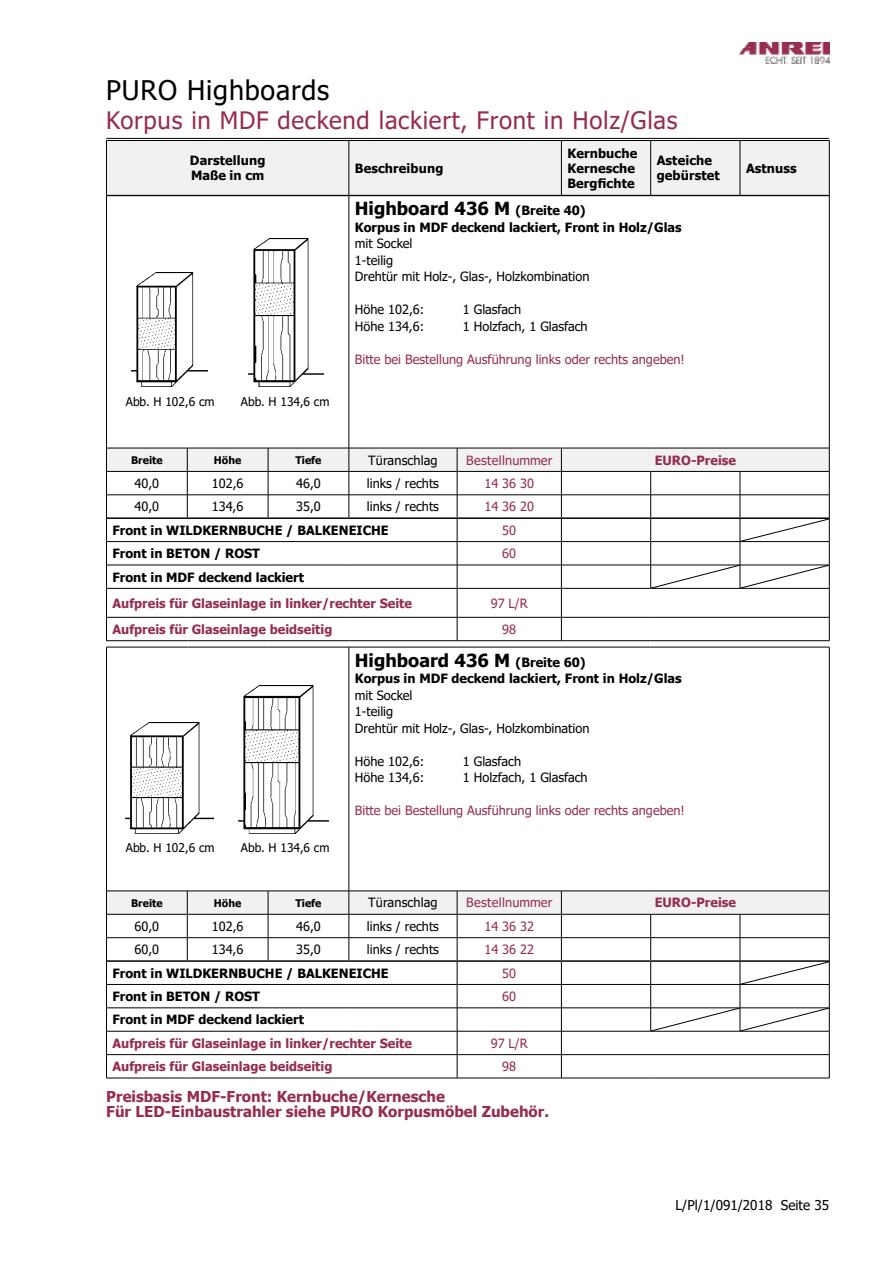
<style>
.page{position:relative;width:893px;height:1263px;background:#fff}
.page>*{position:absolute;margin:0;border:0;box-sizing:border-box;transform-origin:0 0}
.t1{font:27px "Tahoma";letter-spacing:.03em;color:#000}
.t2{font:24px "Tahoma";letter-spacing:.03em;color:#952d4f}
.t3{font:700 18px "Tahoma";color:#000}
.t4{font:700 15px/15px "Tahoma";color:#952d4f}
.t5{font:13.5px "Tahoma";color:#000}
.t6{font:12.75px/16.5px "Tahoma";color:#000}
.t7{font:700 12.75px/15.3px "Tahoma";color:#000}
.t8{font:700 12.75px "Tahoma";color:#952d4f}
.t9{font:12.75px "Tahoma";color:#952d4f}
.t10{font:12.75px "Tahoma";letter-spacing:.025em;color:#952d4f}
.t11{font:12px "Tahoma";color:#000}
.t12{font:700 10.5px "Tahoma";color:#000}
.s1{font-size:12.75px}
</style>
<div class="page">
<img style="left:740px;top:43px;width:89px;height:21px">
<hr style="left:106px;top:138px;width:723px;height:1px;background:#000">
<div style="left:107px;top:141px;width:722px;height:54px;background:#f1f1f2"></div>
<hr style="left:106px;top:140px;width:243px;height:1px;background:#000">
<hr style="left:106px;top:141px;width:1px;height:54px;background:#000">
<hr style="left:349px;top:140px;width:212px;height:1px;background:#000">
<hr style="left:349px;top:141px;width:1px;height:54px;background:#000">
<hr style="left:561px;top:140px;width:90px;height:1px;background:#000">
<hr style="left:561px;top:141px;width:1px;height:54px;background:#000">
<hr style="left:651px;top:140px;width:89px;height:1px;background:#000">
<hr style="left:650px;top:141px;width:1px;height:54px;background:#000">
<hr style="left:740px;top:140px;width:89px;height:1px;background:#000">
<hr style="left:740px;top:141px;width:1px;height:54px;background:#000">
<hr style="left:829px;top:141px;width:1px;height:54px;background:#000">
<hr style="left:106px;top:640px;width:81px;height:1px;background:#000">
<hr style="left:187px;top:640px;width:81px;height:1px;background:#000">
<hr style="left:268px;top:640px;width:81px;height:1px;background:#000">
<hr style="left:349px;top:640px;width:108px;height:1px;background:#000">
<hr style="left:457px;top:640px;width:104px;height:1px;background:#000">
<hr style="left:561px;top:640px;width:90px;height:1px;background:#000">
<hr style="left:651px;top:640px;width:89px;height:1px;background:#000">
<hr style="left:740px;top:640px;width:89px;height:1px;background:#000">
<hr style="left:106px;top:195px;width:81px;height:1px;background:#000">
<hr style="left:106px;top:196px;width:1px;height:252px;background:#000">
<hr style="left:187px;top:195px;width:81px;height:1px;background:#000">
<hr style="left:268px;top:195px;width:81px;height:1px;background:#000">
<hr style="left:349px;top:195px;width:108px;height:1px;background:#000">
<hr style="left:349px;top:196px;width:1px;height:252px;background:#000">
<hr style="left:457px;top:195px;width:104px;height:1px;background:#000">
<hr style="left:561px;top:195px;width:90px;height:1px;background:#000">
<hr style="left:651px;top:195px;width:89px;height:1px;background:#000">
<hr style="left:740px;top:195px;width:89px;height:1px;background:#000">
<hr style="left:829px;top:196px;width:1px;height:252px;background:#000">
<svg style="left:106px;top:448px;width:724px;height:192px"></svg>
<img style="left:132px;top:272px;width:76px;height:115px">
<img style="left:248px;top:238px;width:76px;height:149px">
<hr style="left:106px;top:1078px;width:81px;height:1px;background:#000">
<hr style="left:187px;top:1078px;width:81px;height:1px;background:#000">
<hr style="left:268px;top:1078px;width:81px;height:1px;background:#000">
<hr style="left:349px;top:1078px;width:108px;height:1px;background:#000">
<hr style="left:457px;top:1078px;width:104px;height:1px;background:#000">
<hr style="left:561px;top:1078px;width:90px;height:1px;background:#000">
<hr style="left:651px;top:1078px;width:89px;height:1px;background:#000">
<hr style="left:740px;top:1078px;width:89px;height:1px;background:#000">
<hr style="left:106px;top:647px;width:81px;height:1px;background:#000">
<hr style="left:106px;top:647px;width:1px;height:244px;background:#000">
<hr style="left:187px;top:647px;width:81px;height:1px;background:#000">
<hr style="left:268px;top:647px;width:81px;height:1px;background:#000">
<hr style="left:349px;top:647px;width:108px;height:1px;background:#000">
<hr style="left:349px;top:647px;width:1px;height:244px;background:#000">
<hr style="left:457px;top:647px;width:104px;height:1px;background:#000">
<hr style="left:561px;top:647px;width:90px;height:1px;background:#000">
<hr style="left:651px;top:647px;width:89px;height:1px;background:#000">
<hr style="left:740px;top:647px;width:89px;height:1px;background:#000">
<hr style="left:829px;top:647px;width:1px;height:244px;background:#000">
<svg style="left:106px;top:891px;width:724px;height:187px"></svg>
<img style="left:126px;top:722px;width:87px;height:111px">
<img style="left:239px;top:686px;width:90px;height:147px">
<h1 class="t1" style="left:106px;top:72px;width:224px">PURO Highboards</h1>
<h2 class="t2" style="left:106px;top:104px;width:573px">Korpus in MDF deckend lackiert, Front in Holz/Glas</h2>
<p class="t7" style="left:190px;top:153px;width:77px">Darstellung<br>Maße in cm</p>
<p class="t7" style="left:355px;top:161px;width:90px">Beschreibung</p>
<p class="t7" style="left:567px;top:146px;width:71px">Kernbuche<br>Kernesche<br>Bergfichte</p>
<p class="t7" style="left:657px;top:153px;width:65px">Asteiche gebürstet</p>
<p class="t7" style="left:746px;top:161px;width:52px">Astnuss</p>
<p class="t11" style="left:126px;top:393px;width:90px">Abb. H 102,6 cm</p>
<p class="t11" style="left:241px;top:393px;width:90px">Abb. H 134,6 cm</p>
<h3 class="t3" style="left:355px;top:196px;width:232px">Highboard 436 M <span class="s1">(Breite 40)</span></h3>
<p class="t7" style="left:355px;top:220px;width:328px">Korpus in MDF deckend lackiert, Front in Holz/Glas</p>
<p class="t6" style="left:355px;top:236px;width:236px">mit Sockel<br>1-teilig<br>Drehtür mit Holz-, Glas-, Holzkombination</p>
<p class="t6" style="left:355px;top:302px;width:71px">Höhe 102,6:</p>
<p class="t6" style="left:463px;top:302px;width:60px">1 Glasfach</p>
<p class="t6" style="left:355px;top:319px;width:71px">Höhe 134,6:</p>
<p class="t6" style="left:463px;top:319px;width:126px">1 Holzfach, 1 Glasfach</p>
<p class="t9" style="left:355px;top:351px;width:331px">Bitte bei Bestellung Ausführung links oder rechts angeben!</p>
<p class="t12" style="left:131px;top:452px;width:33px">Breite</p>
<p class="t12" style="left:214px;top:452px;width:29px">Höhe</p>
<p class="t12" style="left:295px;top:452px;width:28px">Tiefe</p>
<p class="t6" style="left:368px;top:452px;width:71px">Türanschlag</p>
<p class="t10" style="left:466px;top:451px;width:87px">Bestellnummer</p>
<p class="t8" style="left:655px;top:451px;width:83px">EURO-Preise</p>
<p class="t6" style="left:134px;top:476px;width:26px">40,0</p>
<p class="t6" style="left:212px;top:476px;width:33px">102,6</p>
<p class="t6" style="left:296px;top:476px;width:26px">46,0</p>
<p class="t6" style="left:367px;top:476px;width:74px">links / rechts</p>
<p class="t9" style="left:484px;top:475px;width:51px">14 36 30</p>
<p class="t6" style="left:134px;top:499px;width:26px">40,0</p>
<p class="t6" style="left:212px;top:499px;width:33px">134,6</p>
<p class="t6" style="left:296px;top:499px;width:26px">35,0</p>
<p class="t6" style="left:367px;top:499px;width:74px">links / rechts</p>
<p class="t9" style="left:484px;top:498px;width:51px">14 36 20</p>
<p class="t7" style="left:112px;top:523px;width:278px">Front in WILDKERNBUCHE / BALKENEICHE</p>
<p class="t9" style="left:502px;top:522px;width:15px">50</p>
<p class="t7" style="left:112px;top:546px;width:149px">Front in BETON / ROST</p>
<p class="t9" style="left:502px;top:545px;width:15px">60</p>
<p class="t7" style="left:112px;top:570px;width:193px">Front in MDF deckend lackiert</p>
<p class="t8" style="left:112px;top:594px;width:301px">Aufpreis für Glaseinlage in linker/rechter Seite</p>
<p class="t9" style="left:491px;top:594px;width:39px">97 L/R</p>
<p class="t8" style="left:112px;top:620px;width:221px">Aufpreis für Glaseinlage beidseitig</p>
<p class="t9" style="left:502px;top:621px;width:15px">98</p>
<p class="t11" style="left:126px;top:840px;width:90px">Abb. H 102,6 cm</p>
<p class="t11" style="left:241px;top:840px;width:90px">Abb. H 134,6 cm</p>
<h3 class="t3" style="left:355px;top:648px;width:232px">Highboard 436 M <span class="s1">(Breite 60)</span></h3>
<p class="t7" style="left:355px;top:671px;width:328px">Korpus in MDF deckend lackiert, Front in Holz/Glas</p>
<p class="t6" style="left:355px;top:688px;width:236px">mit Sockel<br>1-teilig<br>Drehtür mit Holz-, Glas-, Holzkombination</p>
<p class="t6" style="left:355px;top:754px;width:71px">Höhe 102,6:</p>
<p class="t6" style="left:463px;top:754px;width:60px">1 Glasfach</p>
<p class="t6" style="left:355px;top:770px;width:71px">Höhe 134,6:</p>
<p class="t6" style="left:463px;top:770px;width:126px">1 Holzfach, 1 Glasfach</p>
<p class="t9" style="left:355px;top:802px;width:331px">Bitte bei Bestellung Ausführung links oder rechts angeben!</p>
<p class="t12" style="left:131px;top:895px;width:33px">Breite</p>
<p class="t12" style="left:214px;top:895px;width:29px">Höhe</p>
<p class="t12" style="left:295px;top:895px;width:28px">Tiefe</p>
<p class="t6" style="left:368px;top:895px;width:71px">Türanschlag</p>
<p class="t10" style="left:466px;top:894px;width:87px">Bestellnummer</p>
<p class="t8" style="left:655px;top:894px;width:83px">EURO-Preise</p>
<p class="t6" style="left:134px;top:919px;width:26px">60,0</p>
<p class="t6" style="left:212px;top:919px;width:33px">102,6</p>
<p class="t6" style="left:296px;top:919px;width:26px">46,0</p>
<p class="t6" style="left:367px;top:919px;width:74px">links / rechts</p>
<p class="t9" style="left:484px;top:918px;width:51px">14 36 32</p>
<p class="t6" style="left:134px;top:942px;width:26px">60,0</p>
<p class="t6" style="left:212px;top:942px;width:33px">134,6</p>
<p class="t6" style="left:296px;top:942px;width:26px">35,0</p>
<p class="t6" style="left:367px;top:942px;width:74px">links / rechts</p>
<p class="t9" style="left:484px;top:941px;width:51px">14 36 22</p>
<p class="t7" style="left:112px;top:966px;width:278px">Front in WILDKERNBUCHE / BALKENEICHE</p>
<p class="t9" style="left:502px;top:964px;width:15px">50</p>
<p class="t7" style="left:112px;top:989px;width:149px">Front in BETON / ROST</p>
<p class="t9" style="left:502px;top:988px;width:15px">60</p>
<p class="t7" style="left:112px;top:1013px;width:193px">Front in MDF deckend lackiert</p>
<p class="t8" style="left:112px;top:1034px;width:301px">Aufpreis für Glaseinlage in linker/rechter Seite</p>
<p class="t9" style="left:491px;top:1034px;width:39px">97 L/R</p>
<p class="t8" style="left:112px;top:1057px;width:221px">Aufpreis für Glaseinlage beidseitig</p>
<p class="t9" style="left:502px;top:1058px;width:15px">98</p>
<p class="t4" style="left:106px;top:1090px;width:444px">Preisbasis MDF-Front: Kernbuche/Kernesche<br>Für LED-Einbaustrahler siehe PURO Korpusmöbel Zubehör.</p>
<p class="t5" style="left:676px;top:1195px;width:155px">L/Pl/1/091/2018 Seite 35</p>
</div>
